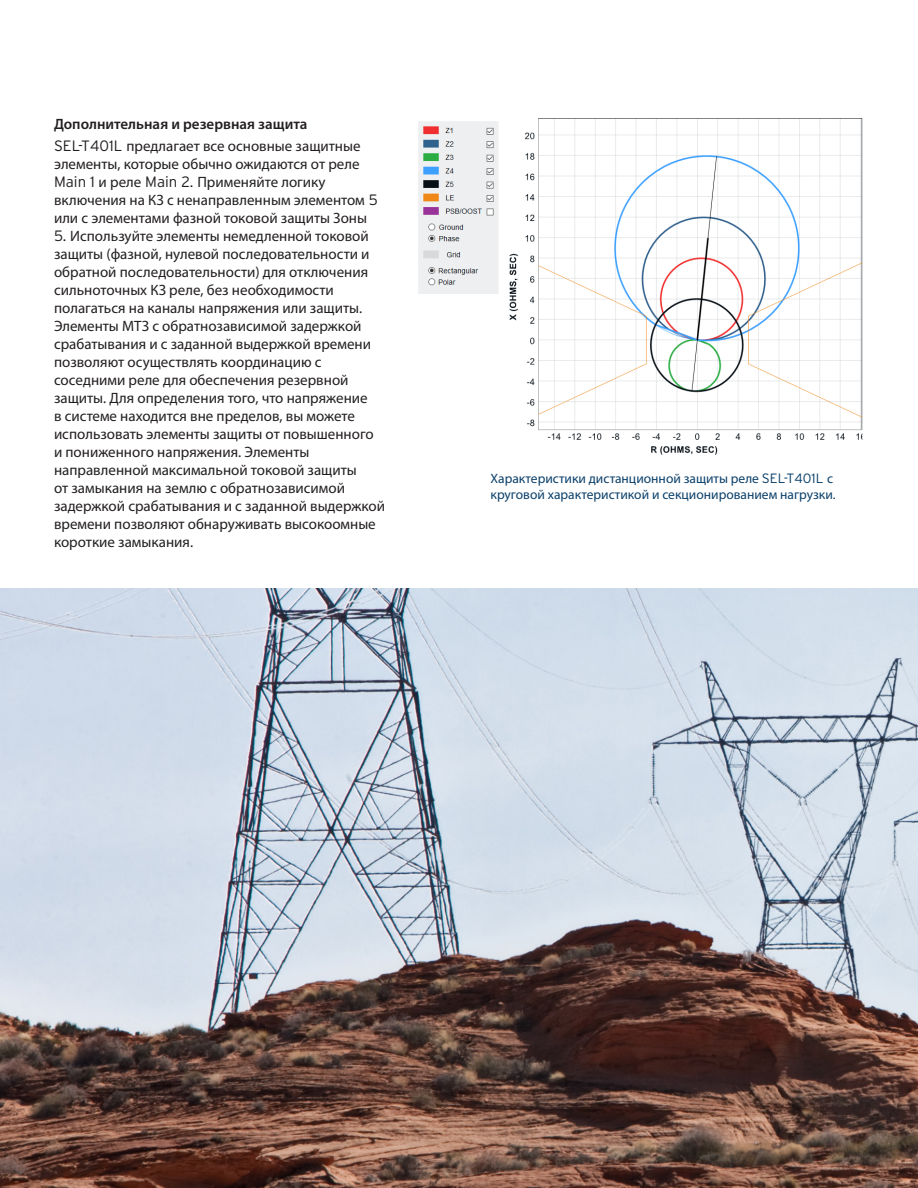
<style>
.page{position:relative;width:918px;height:1188px;background:#fff}
.page>*{position:absolute;margin:0;border:0;box-sizing:border-box;transform-origin:0 0}
.Body_Copy___p{font:15px/18px "Myriad Pro";color:#231f20}
.Body_Sub___h3{font:600 15px "Myriad Pro";color:#231f20}
.Captions_Callouts{font:13.5px/16.2px "Myriad Pro";color:#0b406a}
.s1{font-family:"Interstate Poly";font-weight:300}
</style>
<div class="page">
<img style="left:0;top:589px;width:918px;height:599px">
<img style="left:418px;top:118px;width:445px;height:337px">
<p class="Body_Sub___h3" style="left:54px;top:114px;width:255px">Дополнительная и резервная защита</p>
<p class="Body_Copy___p" style="left:54px;top:137px;width:325px"><span class="s1">SEL-T401L</span> предлагает все основные защитные элементы, которые обычно ожидаются от реле <span class="s1">Main 1</span> и реле <span class="s1">Main 2.</span> Применяйте логику включения на КЗ с ненаправленным элементом <span class="s1">5 </span>или с элементами фазной токовой защиты Зоны</p>
<p class="Body_Copy___p" style="left:54px;top:227px;width:333px"><span class="s1">5.</span> Используйте элементы немедленной токовой защиты (фазной, нулевой последовательности и обратной последовательности) для отключения сильноточных КЗ реле, без необходимости полагаться на каналы напряжения или защиты.<br>Элементы МТЗ с обратнозависимой задержкой срабатывания и с заданной выдержкой времени позволяют осуществлять координацию с соседними реле для обеспечения резервной защиты. Для определения того, что напряжение<br>в системе находится вне пределов, вы можете использовать элементы защиты от повышенного и пониженного напряжения. Элементы направленной максимальной токовой защиты<br>от замыкания на землю с обратнозависимой задержкой срабатывания и с заданной выдержкой времени позволяют обнаруживать высокоомные короткие замыкания.</p>
<p class="Captions_Callouts" style="left:491px;top:470px;width:347px">Характеристики дистанционной защиты реле <span class="s1">SEL-T401L</span> с круговой характеристикой и секционированием нагрузки.</p>
</div>
